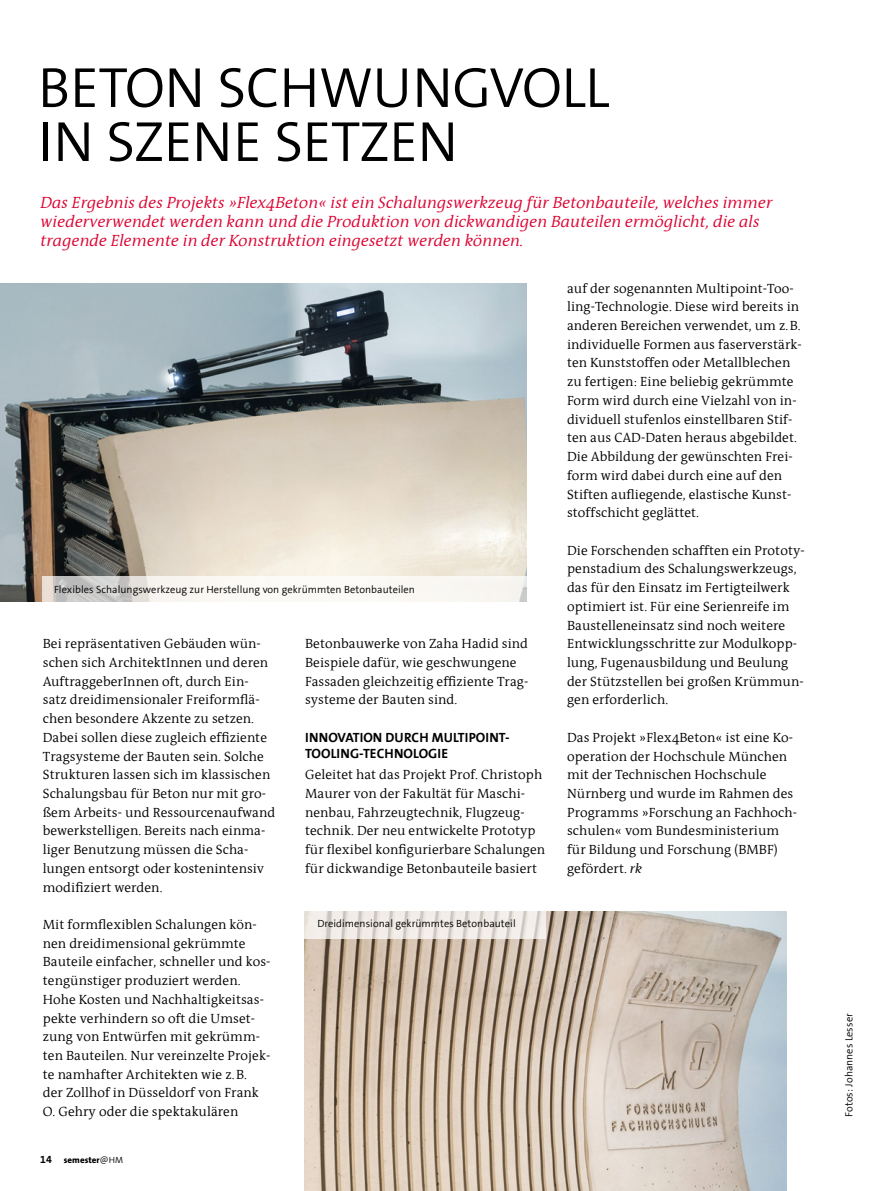
<style>
.page{position:relative;width:893px;height:1191px;background:#fff}
.page>*{position:absolute;margin:0;border:0;box-sizing:border-box;transform-origin:0 0}
.t1{font:57px/54px "FHM The Sans";letter-spacing:-.01em;color:#000}
.fließtext_Kopie{font:italic 16.5px/18.8px "FHM Antiqua";letter-spacing:.005em;color:#db0031}
.fließtext_Kopie_2{font:13.5px/18.8px "FHM Antiqua";letter-spacing:.005em;color:#000}
.fließtext_Kopie_3{font:13.5px/18.8px "FHM Antiqua";letter-spacing:.005em;color:#000}
.fließtext_Kopie_4{font:700 13.5px/15.8px "FHM Antiqua";letter-spacing:.005em;color:#000}
.fotreportage_bildunt{font:10.5px "FHM The Sans";letter-spacing:.005em;color:#000}
.fließtext_Kopie_3-2{font:10.5px "FHM The Sans";letter-spacing:.005em;color:#000}
.t2{font:800 9px "The Sans";letter-spacing:.005em;color:#000}
.s1{font-family:"The Sans Bold Expert";font-weight:400;font-size:10.5px}
.s2{font-family:"FHM The Sans";font-weight:400}
.s3{font-style:italic}
</style>
<div class="page">
<img style="left:0;top:284px;width:526px;height:317px">
<svg style="left:43px;top:576px;width:484px;height:26px;fill:#f9f7f3"></svg>
<img style="left:305px;top:911px;width:482px;height:280px">
<svg style="left:304px;top:911px;width:242px;height:27px;background:#eae5e0"></svg>
<p class="t1" style="left:38px;top:63px;width:573px">BETON SCHWUNGVOLL<br>IN SZENE SETZEN</p>
<p class="fließtext_Kopie" style="left:40px;top:194px;width:733px">Das Ergebnis des Projekts »Flex4Beton« ist ein Schalungswerkzeug für Betonbauteile, welches immer wiederverwendet werden kann und die Produktion von dickwandigen Bauteilen ermöglicht, die als tragende Elemente in der Konstruktion eingesetzt werden können.</p>
<p class="fotreportage_bildunt" style="left:54px;top:584px;width:362px">Flexibles Schalungswerkzeug zur Herstellung von gekrümmten Betonbauteilen</p>
<p class="fließtext_Kopie_2" style="left:43px;top:635px;width:234px">Bei repräsentativen Gebäuden wün&shy;schen sich ArchitektInnen und deren AuftraggeberInnen oft, durch Ein&shy;satz dreidimensionaler Freiformflä&shy;chen besondere Akzente zu setzen.<br>Dabei sollen diese zugleich effiziente Tragsysteme der Bauten sein. Solche Strukturen lassen sich im klassischen Schalungsbau für Beton nur mit gro&shy;ßem Arbeits- und Ressourcenaufwand bewerkstelligen. Bereits nach einma&shy;liger Benutzung müssen die Scha&shy;lungen entsorgt oder kostenintensiv modifiziert werden.</p>
<p class="fließtext_Kopie_3" style="left:43px;top:915px;width:229px">Mit formflexiblen Schalungen kön&shy;nen dreidimensional gekrümmte Bauteile einfacher, schneller und kos&shy;tengünstiger produziert werden.</p>
<p class="fließtext_Kopie_3" style="left:43px;top:990px;width:229px">Hohe Kosten und Nachhaltigkeitsas&shy;pekte verhindern so oft die Umset&shy;zung von Entwürfen mit gekrümm&shy;ten Bauteilen. Nur vereinzelte Projek&shy;te namhafter Architekten wie z. B. der Zollhof in Düsseldorf von Frank O. Gehry oder die spektakulären</p>
<p class="t2" style="left:40px;top:1152px;width:84px"><span class="s1">14</span> semester<span class="s2">@HM</span></p>
<p class="fließtext_Kopie_3" style="left:305px;top:635px;width:225px">Betonbauwerke von Zaha Hadid sind Beispiele dafür, wie geschwungene Fassaden gleichzeitig effiziente Trag&shy;systeme der Bauten sind.</p>
<p class="fließtext_Kopie_4" style="left:305px;top:730px;width:206px">INNOVATION DURCH MULTIPOINT-<br>TOOLING-TECHNOLOGIE</p>
<p class="fließtext_Kopie_2" style="left:305px;top:766px;width:242px">Geleitet hat das Projekt Prof. Christoph Maurer von der Fakultät für Maschi&shy;nenbau, Fahrzeugtechnik, Flugzeug&shy;technik. Der neu entwickelte Prototyp für flexibel konfigurierbare Schalungen für dickwandige Betonbauteile basiert</p>
<p class="fotreportage_bildunt" style="left:317px;top:918px;width:200px">Dreidimensional gekrümmtes Betonbauteil</p>
<p class="fließtext_Kopie_2" style="left:567px;top:279px;width:236px">auf der sogenannten Multipoint-Too&shy;ling-Technologie. Diese wird bereits in anderen Bereichen verwendet, um z. B. individuelle Formen aus faserverstärk&shy;ten Kunststoffen oder Metallblechen zu fertigen: Eine beliebig gekrümmte Form wird durch eine Vielzahl von in&shy;dividuell stufenlos einstellbaren Stif&shy;ten aus CAD-Daten heraus abgebildet.<br>Die Abbildung der gewünschten Frei&shy;form wird dabei durch eine auf den Stiften aufliegende, elastische Kunst&shy;stoffschicht geglättet.</p>
<p class="fließtext_Kopie_2" style="left:567px;top:541px;width:239px">Die Forschenden schafften ein Prototy&shy;penstadium des Schalungswerkzeugs, das für den Einsatz im Fertigteilwerk optimiert ist. Für eine Serienreife im Baustelleneinsatz sind noch weitere Entwicklungsschritte zur Modulkopp&shy;lung, Fugenausbildung und Beulung der Stützstellen bei großen Krümmun&shy;gen erforderlich.</p>
<p class="fließtext_Kopie_2" style="left:567px;top:728px;width:231px">Das Projekt »Flex4Beton« ist eine Ko&shy;operation der Hochschule München mit der Technischen Hochschule<br>Nürnberg und wurde im Rahmen des<br>Programms »Forschung an Fachhoch&shy;schulen« vom Bundesministerium für Bildung und Forschung (BMBF) gefördert. <span class="s3">rk</span></p>
<p class="fließtext_Kopie_3-2" style="left:844px;top:1116px;width:105px;rotate:-90deg">Fotos: Johannes Lesser</p>
</div>
